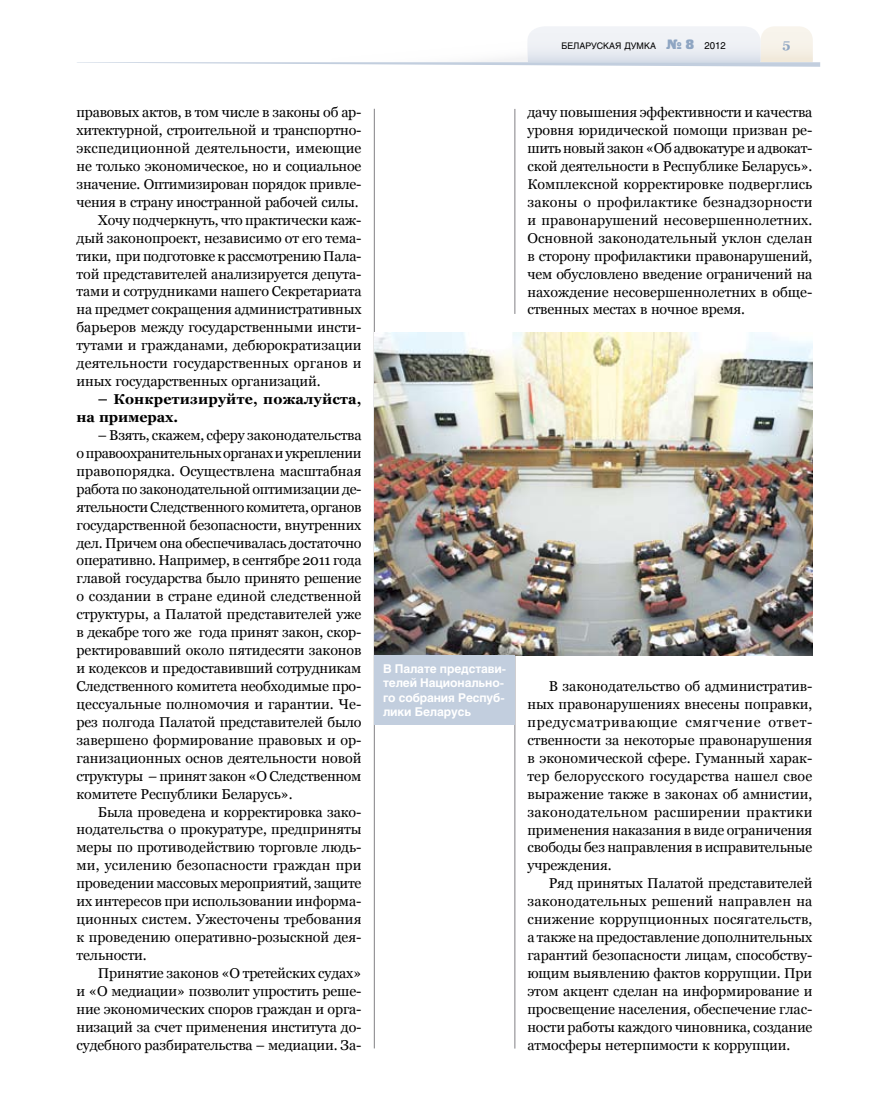
<style>
.page{position:relative;width:872px;height:1106px;background:#fff}
.page>*{position:absolute;margin:0;border:0;box-sizing:border-box;transform-origin:0 0}
.t1{font:14.25px/18px "Georgia";letter-spacing:-.01em;color:#000;text-align:justify}
.t2{font:700 14.25px/18px "Georgia";letter-spacing:.015em;color:#000}
.t3{font:14.25px "Georgia";letter-spacing:.01em;color:#000}
.t4{font:700 13.5px "Georgia";color:#8ea5c2}
.t5{font:700 12px/14.4px "Helios";letter-spacing:-.01em;color:#fff}
.t6{font:9px "Helios";color:#000}
.s1{font-family:"Black Grotesk C";font-size:13.5px;color:#8ea5c2}
.s2{font-size:9.75px}
</style>
<div class="page">
<hr style="left:374px;top:109px;width:1px;height:939px;background:#818084">
<svg style="left:77px;top:26px;width:743px;height:41px"></svg>
<hr style="left:514px;top:440px;width:1px;height:608px;background:#818084">
<img style="left:374px;top:332px;width:438px;height:323px">
<div style="left:374px;top:655px;width:140px;height:69px;background:#c2cede"></div>
<hr style="left:514px;top:109px;width:1px;height:205px;background:#818084">
<p class="t6" style="left:561px;top:40px;width:166px">БЕЛАРУСКАЯ ДУМКА <span class="s1">№ 8</span> <span class="s2">2012</span></p>
<p class="t4" style="left:782px;top:36px;width:10px">5</p>
<p class="t1" style="left:77px;top:103px;width:286px">правовых актов, в том числе в законы об ар-</p>
<p class="t1" style="left:77px;top:121px;width:286px">хитектурной, строительной и транспортно-</p>
<p class="t1" style="left:77px;top:139px;width:286px">экспедиционной деятельности, имеющие</p>
<p class="t1" style="left:77px;top:157px;width:286px">не только экономическое, но и социальное</p>
<p class="t1" style="left:77px;top:175px;width:286px">значение. Оптимизирован порядок привле-</p>
<p class="t1" style="left:77px;top:193px;width:284px">чения в страну иностранной рабочей силы.</p>
<p class="t1" style="left:98px;top:211px;width:265px">Хочу подчеркнуть, что практически каж-</p>
<p class="t1" style="left:77px;top:229px;width:286px">дый законопроект, независимо от его тема-</p>
<p class="t1" style="left:77px;top:247px;width:286px">тики, при подготовке к рассмотрению Пала-</p>
<p class="t1" style="left:77px;top:264px;width:286px">той представителей анализируется депута-</p>
<p class="t1" style="left:77px;top:282px;width:286px">тами и сотрудниками нашего Секретариата</p>
<p class="t1" style="left:77px;top:300px;width:286px">на предмет сокращения административных</p>
<p class="t1" style="left:77px;top:318px;width:286px">барьеров между государственными инсти-</p>
<p class="t1" style="left:77px;top:336px;width:286px">тутами и гражданами, дебюрократизации</p>
<p class="t3" style="left:77px;top:355px;width:286px">деятельности государственных органов и</p>
<p class="t1" style="left:77px;top:372px;width:246px">иных государственных организаций.</p>
<p class="t2" style="left:77px;top:390px;width:286px;text-indent:21px">– Конкретизируйте, пожалуйста, на примерах.</p>
<p class="t1" style="left:77px;top:426px;width:286px;text-indent:21px">– Взять, скажем, сферу законодательства о правоохранительных органах и укреплении правопорядка. Осуществлена масштабная работа по законодательной оптимизации де&shy;ятельности Следственного комитета, органов государственной безопасности, внутренних дел. Причем она обеспечивалась достаточно оперативно. Например, в сентябре 2011 года главой государства было принято решение о создании в стране единой следственной структуры, а Палатой представителей уже в декабре того же года принят закон, скор&shy;ректировавший около пятидесяти законов и кодексов и предоставивший сотрудникам Следственного комитета необходимые про&shy;цессуальные полномочия и гарантии. Че&shy;рез полгода Палатой представителей было завершено формирование правовых и ор&shy;ганизационных основ деятельности новой структуры – принят закон «О Следственном комитете Республики Беларусь».</p>
<p class="t1" style="left:77px;top:802px;width:286px;text-indent:21px">Была проведена и корректировка зако&shy;нодательства о прокуратуре, предприняты меры по противодействию торговле людь&shy;ми, усилению безопасности граждан при проведении массовых мероприятий, защите их интересов при использовании информа&shy;ционных систем. Ужесточены требования к проведению оперативно-розыскной дея&shy;тельности.</p>
<p class="t1" style="left:77px;top:964px;width:286px;text-indent:21px">Принятие законов «О третейских судах» и «О медиации» позволит упростить реше&shy;ние экономических споров граждан и орга&shy;низаций за счет применения института до&shy;судебного разбирательства – медиации. За-</p>
<p class="t1" style="left:527px;top:103px;width:286px">дачу повышения эффективности и качества уровня юридической помощи призван ре&shy;шить новый закон «Об адвокатуре и адвокат&shy;ской деятельности в Республике Беларусь».<br>Комплексной корректировке подверглись законы о профилактике безнадзорности и правонарушений несовершеннолетних.<br>Основной законодательный уклон сделан в сторону профилактики правонарушений, чем обусловлено введение ограничений на нахождение несовершеннолетних в обще&shy;ственных местах в ночное время.</p>
<p class="t5" style="left:383px;top:661px;width:125px">В Палате представи&shy;телей Национально&shy;го собрания Респуб&shy;лики Беларусь</p>
<p class="t1" style="left:527px;top:677px;width:286px;text-indent:21px">В законодательство об административ&shy;ных правонарушениях внесены поправки, предусматривающие смягчение ответ&shy;ственности за некоторые правонарушения в экономической сфере. Гуманный харак&shy;тер белорусского государства нашел свое выражение также в законах об амнистии, законодательном расширении практики применения наказания в виде ограничения свободы без направления в исправительные учреждения.</p>
<p class="t1" style="left:527px;top:874px;width:286px;text-indent:21px">Ряд принятых Палатой представителей законодательных решений направлен на снижение коррупционных посягательств, а также на предоставление дополнительных гарантий безопасности лицам, способству&shy;ющим выявлению фактов коррупции. При этом акцент сделан на информирование и просвещение населения, обеспечение глас&shy;ности работы каждого чиновника, создание атмосферы нетерпимости к коррупции.</p>
</div>
